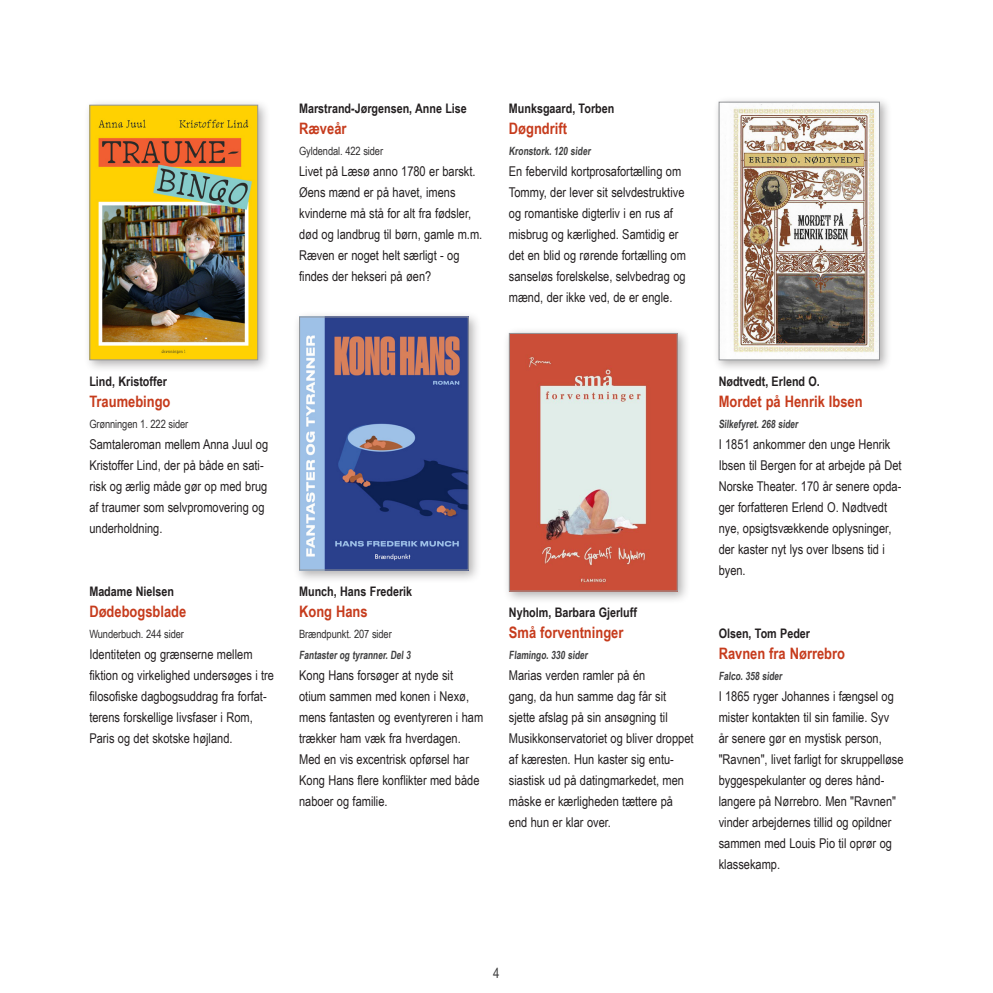
<style>
.page{position:relative;width:993px;height:993px;background:#fff}
.page>*{position:absolute;margin:0;border:0;box-sizing:border-box;transform-origin:0 0}
.TITEL{font:700 15.75px "Arial Narrow";color:#c63b1c}
.t1{font:14px "Arial Narrow";color:#3e3e3f}
.NOTE{font:13.47px/21px "Arial Narrow";color:#231f20}
.FORF{font:700 13.12px "Arial Narrow";color:#231f20}
.FORLAG{font:11.38px "Arial Narrow";letter-spacing:-.01em;color:#312f30}
.FORLAG-2{font:700 11.38px "Arial Narrow";color:#3e3e3f;scale:.9 1}
.Serie{font:700 11.38px "Arial Narrow";color:#3e3e3f;scale:.9 1}
</style>
<div class="page">
<div style="left:83px;top:99px;width:188px;height:274px;background:#231f20;opacity:.35"></div>
<img style="left:91px;top:107px;width:165px;height:251px">
<div style="left:89px;top:105px;width:169px;height:255px;border:1px solid #939598"></div>
<div style="left:293px;top:310px;width:188px;height:273px;background:#231f20;opacity:.35"></div>
<img style="left:301px;top:318px;width:165px;height:250px">
<div style="left:299px;top:316px;width:169px;height:254px;border:1px solid #939598"></div>
<div style="left:502px;top:327px;width:188px;height:277px;background:#231f20;opacity:.35"></div>
<img style="left:510px;top:335px;width:165px;height:254px">
<div style="left:508px;top:333px;width:169px;height:258px;border:1px solid #939598"></div>
<div style="left:712px;top:96px;width:179px;height:276px;background:#231f20;opacity:.35"></div>
<img style="left:720px;top:104px;width:157px;height:254px">
<div style="left:718px;top:102px;width:161px;height:258px;border:1px solid #939598"></div>
<p class="FORF" style="left:299px;top:98px;width:169px">Marstrand-Jørgensen, Anne Lise</p>
<p class="TITEL" style="left:299px;top:116px;width:49px">Ræveår</p>
<p class="FORLAG" style="left:299px;top:142px;width:85px">Gyldendal. 422 sider</p>
<p class="NOTE" style="left:299px;top:160px;width:185px">Livet på Læsø anno 1780 er barskt.<br>Øens mænd er på havet, imens kvinderne må stå for alt fra fødsler, død og landbrug til børn, gamle m.m.<br>Ræven er noget helt særligt - og findes der hekseri på øen?</p>
<p class="FORF" style="left:508px;top:98px;width:107px">Munksgaard, Torben</p>
<p class="TITEL" style="left:508px;top:116px;width:60px">Døgndrift</p>
<p class="FORLAG-2" style="left:508px;top:142px;width:94px">Kronstork. 120 sider</p>
<p class="NOTE" style="left:508px;top:160px;width:178px">En febervild kortprosafortælling om Tommy, der lever sit selvdestruktive og romantiske digterliv i en rus af misbrug og kærlighed. Samtidig er det en blid og rørende fortælling om sanseløs forelskelse, selvbedrag og mænd, der ikke ved, de er engle.</p>
<p class="FORF" style="left:89px;top:371px;width:79px">Lind, Kristoffer</p>
<p class="TITEL" style="left:89px;top:389px;width:83px">Traumebingo</p>
<p class="FORLAG" style="left:89px;top:415px;width:100px">Grønningen 1. 222 sider</p>
<p class="NOTE" style="left:89px;top:433px;width:180px">Samtaleroman mellem Anna Juul og<br>Kristoffer Lind, der på både en sati&shy;risk og ærlig måde gør op med brug af traumer som selvpromovering og underholdning.</p>
<p class="FORF" style="left:89px;top:581px;width:86px">Madame Nielsen</p>
<p class="TITEL" style="left:89px;top:599px;width:98px">Dødebogsblade</p>
<p class="FORLAG" style="left:89px;top:625px;width:96px">Wunderbuch. 244 sider</p>
<p class="NOTE" style="left:89px;top:643px;width:186px">Identiteten og grænserne mellem fiktion og virkelighed undersøges i tre filosofiske dagbogsuddrag fra forfat&shy;terens forskellige livsfaser i Rom, Paris og det skotske højland.</p>
<p class="FORF" style="left:299px;top:581px;width:115px">Munch, Hans Frederik</p>
<p class="TITEL" style="left:299px;top:599px;width:70px">Kong Hans</p>
<p class="FORLAG" style="left:299px;top:625px;width:94px">Brændpunkt. 207 sider</p>
<p class="Serie" style="left:299px;top:646px;width:127px">Fantaster og tyranner. Del 3</p>
<p class="NOTE" style="left:299px;top:664px;width:185px">Kong Hans forsøger at nyde sit otium sammen med konen i Nexø, mens fantasten og eventyreren i ham trækker ham væk fra hverdagen.<br>Med en vis excentrisk opførsel har<br>Kong Hans flere konflikter med både naboer og familie.</p>
<p class="FORF" style="left:508px;top:602px;width:129px">Nyholm, Barbara Gjerluff</p>
<p class="TITEL" style="left:508px;top:620px;width:116px">Små forventninger</p>
<p class="FORLAG-2" style="left:508px;top:646px;width:91px">Flamingo. 330 sider</p>
<p class="NOTE" style="left:508px;top:664px;width:186px">Marias verden ramler på én<br>gang, da hun samme dag får sit sjette afslag på sin ansøgning til<br>Musikkonservatoriet og bliver droppet af kæresten. Hun kaster sig entu&shy;siastisk ud på datingmarkedet, men måske er kærligheden tættere på end hun er klar over.</p>
<p class="FORF" style="left:718px;top:371px;width:103px">Nødtvedt, Erlend O.</p>
<p class="TITEL" style="left:718px;top:389px;width:145px">Mordet på Henrik Ibsen</p>
<p class="FORLAG-2" style="left:718px;top:415px;width:92px">Silkefyret. 268 sider</p>
<p class="NOTE" style="left:718px;top:433px;width:184px">I 1851 ankommer den unge Henrik<br>Ibsen til Bergen for at arbejde på Det<br>Norske Theater. 170 år senere opda&shy;ger forfatteren Erlend O. Nødtvedt nye, opsigtsvækkende oplysninger, der kaster nyt lys over Ibsens tid i byen.</p>
<p class="FORF" style="left:718px;top:623px;width:93px">Olsen, Tom Peder</p>
<p class="TITEL" style="left:718px;top:641px;width:128px">Ravnen fra Nørrebro</p>
<p class="FORLAG-2" style="left:718px;top:667px;width:74px">Falco. 358 sider</p>
<p class="NOTE" style="left:718px;top:685px;width:186px">I 1865 ryger Johannes i fængsel og mister kontakten til sin familie. Syv<br>år senere gør en mystisk person, "Ravnen", livet farligt for skruppelløse byggespekulanter og deres hånd&shy;langere på Nørrebro. Men "Ravnen" vinder arbejdernes tillid og opildner sammen med Louis Pio til oprør og klassekamp.</p>
<p class="t1" style="left:493px;top:962px;width:8px">4</p>
</div>
